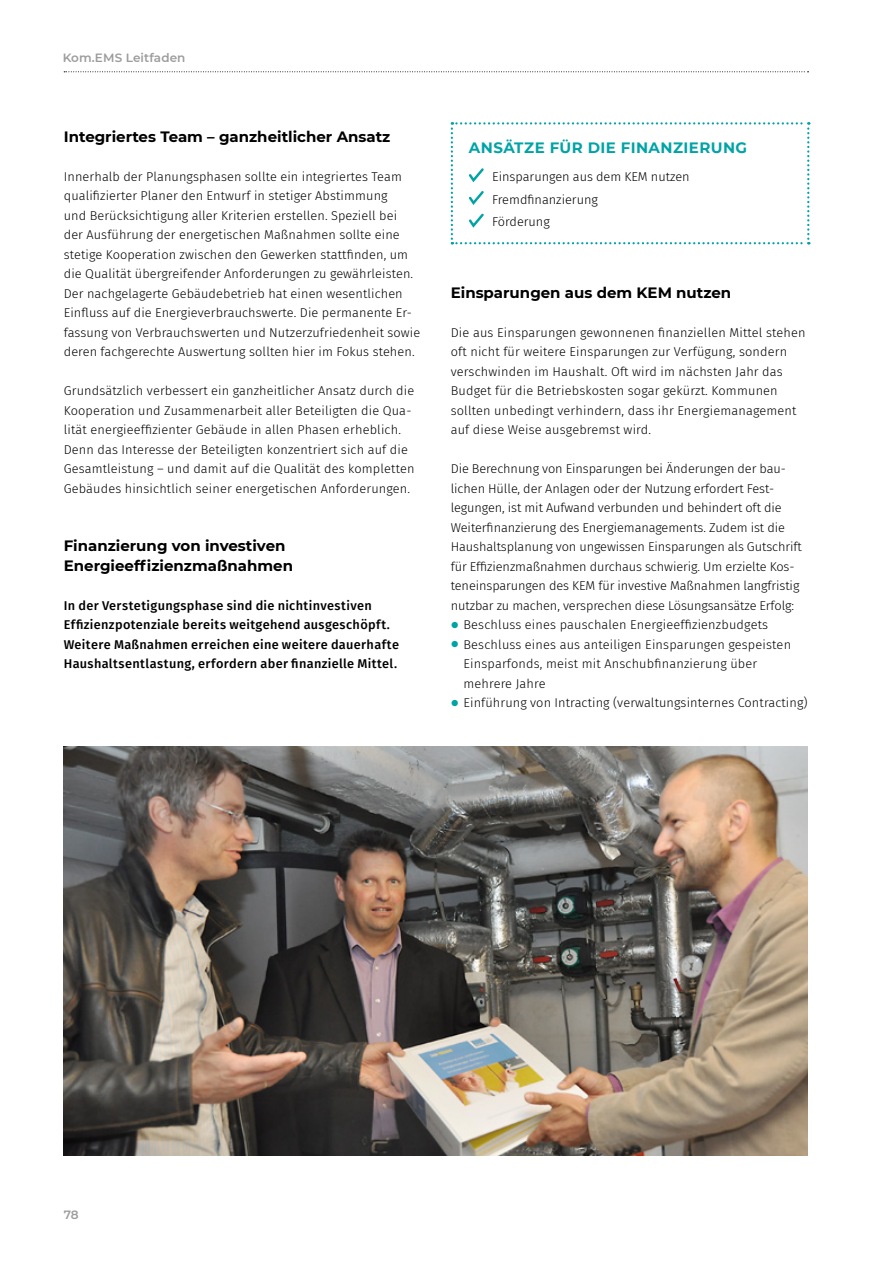
<style>
.page{position:relative;width:893px;height:1263px;background:#fff}
.page>*{position:absolute;margin:0;border:0;box-sizing:border-box;transform-origin:0 0}
.t1{font:700 15px/19.5px "Montserrat";color:#000}
.t2{font:700 15px "Montserrat";letter-spacing:.025em;color:#00a3a6}
.t3{font:300 12.75px/19.5px "Fira Sans";letter-spacing:.01em;color:#000}
.t4{font:500 12.75px/19.5px "Fira Sans";letter-spacing:.025em;color:#000}
.t5{font:600 12px "Montserrat";letter-spacing:.01em;color:#9c9c9d}
</style>
<div class="page">
<svg style="left:64px;top:71px;width:744px;height:1px"></svg>
<svg style="left:451px;top:122px;width:358px;height:122px"></svg>
<img style="left:64px;top:746px;width:744px;height:410px">
<p class="t5" style="left:63px;top:49px;width:124px">Kom.EMS Leitfaden</p>
<p class="t1" style="left:64px;top:126px;width:328px">Integriertes Team – ganzheitlicher Ansatz</p>
<p class="t3" style="left:64px;top:167px;width:358px">Innerhalb der Planungsphasen sollte ein integriertes Team qualifizierter Planer den Entwurf in stetiger Abstimmung<br>und Berücksichtigung aller Kriterien erstellen. Speziell bei<br>der Ausführung der energetischen Maßnahmen sollte eine stetige Kooperation zwischen den Gewerken stattfinden, um die Qualität übergreifender Anforderungen zu gewährleisten.<br>Der nachgelagerte Gebäudebetrieb hat einen wesentlichen Einfluss auf die Energieverbrauchswerte. Die permanente Er&shy;fassung von Verbrauchswerten und Nutzerzufriedenheit sowie deren fachgerechte Auswertung sollten hier im Fokus stehen.</p>
<p class="t3" style="left:64px;top:381px;width:352px">Grundsätzlich verbessert ein ganzheitlicher Ansatz durch die Kooperation und Zusammenarbeit aller Beteiligten die Qua&shy;lität energieeffizienter Gebäude in allen Phasen erheblich.<br>Denn das Interesse der Beteiligten konzentriert sich auf die Gesamtleistung – und damit auf die Qualität des kompletten Gebäudes hinsichtlich seiner energetischen Anforderungen.</p>
<p class="t1" style="left:64px;top:535px;width:231px">Finanzierung von investiven<br>Energieeffizienzmaßnahmen</p>
<p class="t4" style="left:64px;top:595px;width:337px">In der Verstetigungsphase sind die nichtinvestiven Effizienzpotenziale bereits weitgehend ausgeschöpft.<br>Weitere Maßnahmen erreichen eine weitere dauerhafte Haushaltsentlastung, erfordern aber finanzielle Mittel.</p>
<p class="t2" style="left:469px;top:137px;width:280px">ANSÄTZE FÜR DIE FINANZIERUNG</p>
<p class="t3" style="left:492px;top:165px;width:199px;line-height:22.6px">Einsparungen aus dem KEM nutzen<br>Fremdfinanzierung<br>Förderung</p>
<p class="t1" style="left:451px;top:282px;width:282px">Einsparungen aus dem KEM nutzen</p>
<p class="t3" style="left:451px;top:323px;width:356px">Die aus Einsparungen gewonnenen finanziellen Mittel stehen oft nicht für weitere Einsparungen zur Verfügung, sondern verschwinden im Haushalt. Oft wird im nächsten Jahr das Budget für die Betriebskosten sogar gekürzt. Kommunen sollten unbedingt verhindern, dass ihr Energiemanagement auf diese Weise ausgebremst wird.</p>
<p class="t3" style="left:451px;top:459px;width:337px">Die Berechnung von Einsparungen bei Änderungen der bau-</p>
<p class="t3" style="left:451px;top:478px;width:325px">lichen Hülle, der Anlagen oder der Nutzung erfordert Fest-</p>
<p class="t3" style="left:451px;top:498px;width:332px">legungen, ist mit Aufwand verbunden und behindert oft die</p>
<p class="t3" style="left:451px;top:517px;width:336px">Weiterfinanzierung des Energiemanagements. Zudem ist die</p>
<p class="t3" style="left:451px;top:537px;width:353px">Haushaltsplanung von ungewissen Einsparungen als Gutschrift</p>
<p class="t3" style="left:451px;top:556px;width:345px">für Effizienzmaßnahmen durchaus schwierig. Um erzielte Kos-</p>
<p class="t3" style="left:451px;top:576px;width:350px">teneinsparungen des KEM für investive Maßnahmen langfristig</p>
<p class="t3" style="left:451px;top:595px;width:345px">nutzbar zu machen, versprechen diese Lösungsansätze Erfolg:</p>
<p class="t3" style="left:463px;top:615px;width:306px">Beschluss eines pauschalen Energieeffizienzbudgets</p>
<p class="t3" style="left:463px;top:635px;width:329px">Beschluss eines aus anteiligen Einsparungen gespeisten</p>
<p class="t3" style="left:463px;top:654px;width:295px">Einsparfonds, meist mit Anschubfinanzierung über</p>
<p class="t3" style="left:463px;top:674px;width:84px">mehrere Jahre</p>
<p class="t3" style="left:463px;top:693px;width:346px">Einführung von Intracting (verwaltungsinternes Contracting)</p>
<p class="t5" style="left:64px;top:1206px;width:17px">78</p>
</div>
